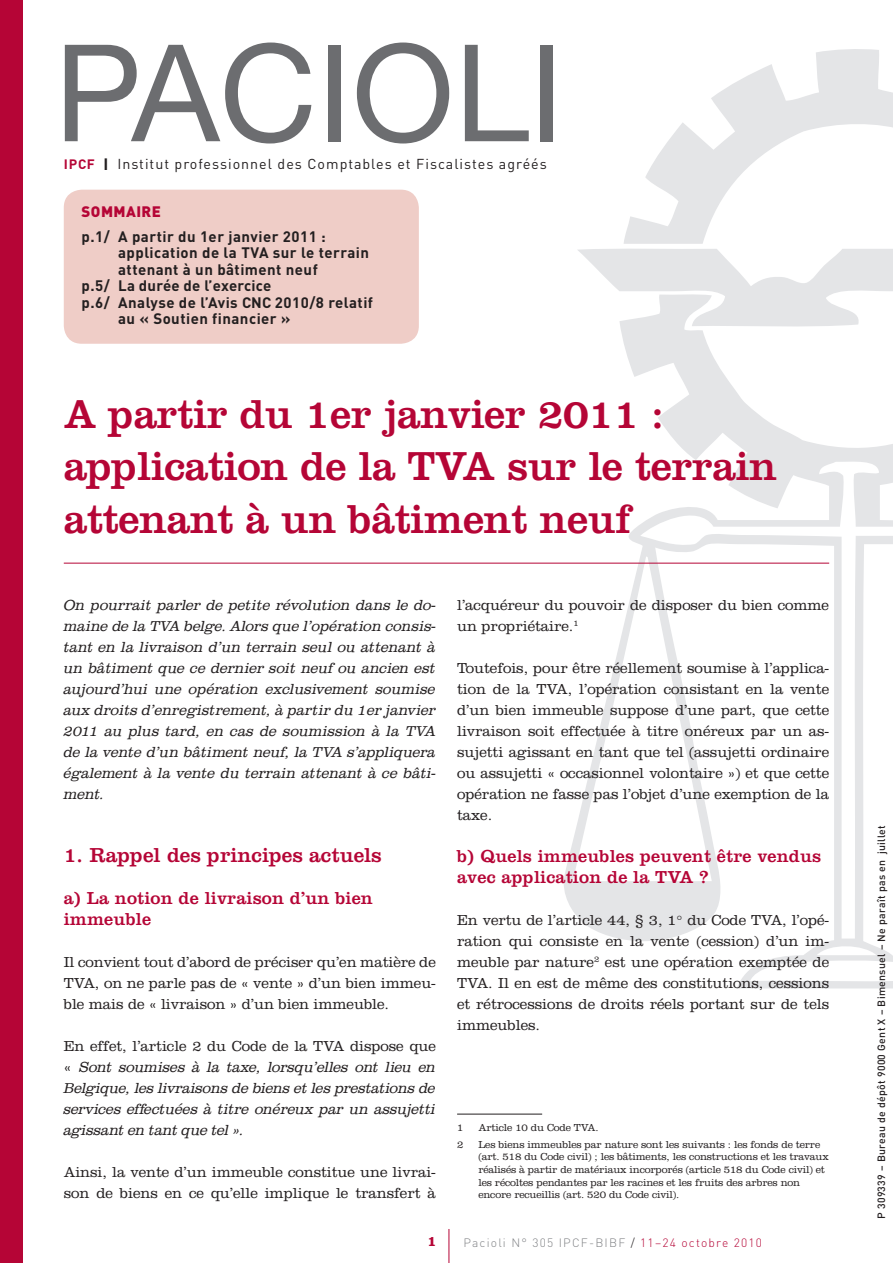
<style>
.page{position:relative;width:893px;height:1263px;background:#fff}
.page>*{position:absolute;margin:0;border:0;box-sizing:border-box;transform-origin:0 0}
.Titel_0{font:42px/52.5px "Clarendon LT Std";letter-spacing:-.01em;color:#b50536}
.Titel_1{font:21px "Clarendon LT Std";color:#b50536}
.Titel_2{font:18px/21px "Clarendon LT Std";letter-spacing:.01em;color:#b50536}
.Body_W{font:300 15px/21px "Clarendon LT Std";letter-spacing:-.005em;color:#231f20;text-align:justify}
.Body_W-2{font:italic 300 15px/21px "Clarendon Std";letter-spacing:-.005em;color:#231f20;text-align:justify}
.Pacioli_BodySom{font:700 15px/16.5px "DIN";letter-spacing:.03em;color:#231f20}
.Pacioli_TitSom{font:900 15px "DIN";letter-spacing:.03em;color:#b50536}
.pag_nr{font:700 14.85px "Clarendon LT Std";color:#b50536}
.t1{font:14.25px "DIN";letter-spacing:.07em;color:#231f20}
.t2{font:300 12px "DIN";letter-spacing:.1em;color:#808285}
.Voetnota_fr{font:300 10.5px/12.6px "Clarendon LT Std";letter-spacing:-.015em;color:#231f20}
.t3{font:500 10.5px "DIN";letter-spacing:.03em;color:#231f20}
.s1{font-weight:700;font-size:13.5px;color:#b50536}
.s2{font-weight:900;font-size:13.5px}
.s3{font-family:"Clarendon LT Std";font-style:normal}
.s4{color:#231f20}
.s5{color:#b50536}
</style>
<div class="page">
<svg style="left:563px;top:49px;width:330px;height:939px"></svg>
<hr style="left:449px;top:1229px;width:1px;height:34px;background:#b50536">
<div style="left:0;top:0;width:23px;height:1263px;background:#b50536"></div>
<hr style="left:64px;top:563px;width:765px;height:1px;background:#b50536">
<div style="left:64px;top:190px;width:355px;height:154px;background:#efcdc7;border-radius:18px"></div>
<svg style="left:65px;top:43px;width:246px;height:100px"></svg>
<div style="left:328px;top:45px;width:13px;height:96px;background:#6c6d70"></div>
<svg style="left:357px;top:43px;width:92px;height:100px"></svg>
<svg style="left:465px;top:45px;width:64px;height:96px"></svg>
<div style="left:540px;top:45px;width:13px;height:96px;background:#6c6d70"></div>
<hr style="left:457px;top:1114px;width:85px;height:1px;background:#231f20">
<p class="t1" style="left:64px;top:154px;width:485px"><span class="s1">IPCF</span> <span class="s2">|</span> Institut professionnel des Comptables et Fiscalistes agréés</p>
<p class="Pacioli_TitSom" style="left:82px;top:201px;width:81px">SOMMAIRE</p>
<p class="Pacioli_BodySom" style="left:118px;top:228px;width:252px;text-indent:-37px">p.1/ A partir du 1er janvier 2011 : application de la TVA sur le terrain attenant à un bâtiment neuf</p>
<p class="Pacioli_BodySom" style="left:82px;top:277px;width:191px">p.5/ La durée de l’exercice</p>
<p class="Pacioli_BodySom" style="left:118px;top:294px;width:256px;text-indent:-37px">p.6/ Analyse de l’Avis CNC 2010/8 relatif au « Soutien financier »</p>
<p class="Titel_0" style="left:64px;top:388px;width:715px">A partir du 1er janvier 2011 : application de la TVA sur le terrain attenant à un bâtiment neuf</p>
<p class="Body_W-2" style="left:64px;top:595px;width:374px">On pourrait parler de petite révolution dans le do&shy;maine de la TVA belge. Alors que l’opération consis&shy;tant en la livraison d’un terrain seul ou attenant à un bâtiment que ce dernier soit neuf ou ancien est aujourd’hui une opération exclusivement soumise aux droits d’enregistrement, à partir du 1er janvier 2011 au plus tard, en cas de soumission à la TVA de la vente d’un bâtiment neuf, la TVA s’appliquera également à la vente du terrain attenant à ce bâti&shy;ment.</p>
<p class="Titel_1" style="left:64px;top:843px;width:319px">1. Rappel des principes actuels</p>
<p class="Titel_2" style="left:64px;top:888px;width:311px">a) La notion de livraison d’un bien immeuble</p>
<p class="Body_W" style="left:64px;top:952px;width:374px">Il convient tout d’abord de préciser qu’en matière de TVA, on ne parle pas de « vente » d’un bien immeu&shy;ble mais de « livraison » d’un bien immeuble.</p>
<p class="Body_W-2" style="left:64px;top:1036px;width:374px"><span class="s3">En effet, l’article 2 du Code de la TVA dispose que «</span> Sont soumises à la taxe, lorsqu’elles ont lieu en Belgique, les livraisons de biens et les prestations de services effectuées à titre onéreux par un assujetti agissant en tant que tel ».</p>
<p class="Body_W" style="left:64px;top:1162px;width:374px">Ainsi, la vente d’un immeuble constitue une livrai&shy;son de biens en ce qu’elle implique le transfert à</p>
<p class="Body_W" style="left:457px;top:595px;width:374px">l’acquéreur du pouvoir de disposer du bien comme un propriétaire.<sup>1</sup></p>
<p class="Body_W" style="left:457px;top:658px;width:374px">Toutefois, pour être réellement soumise à l’applica&shy;tion de la TVA, l’opération consistant en la vente d’un bien immeuble suppose d’une part, que cette livraison soit effectuée à titre onéreux par un as&shy;sujetti agissant en tant que tel (assujetti ordinaire ou assujetti « occasionnel volontaire ») et que cette opération ne fasse pas l’objet d’une exemption de la taxe.</p>
<p class="Titel_2" style="left:457px;top:846px;width:366px">b) Quels immeubles peuvent être vendus avec application de la TVA ?</p>
<p class="Body_W" style="left:457px;top:910px;width:374px">En vertu de l’article 44, § 3, 1° du Code TVA, l’opé&shy;ration qui consiste en la vente (cession) d’un im&shy;meuble par nature<sup>2</sup> est une opération exemptée de TVA. Il en est de même des constitutions, cessions et rétrocessions de droits réels portant sur de tels immeubles.</p>
<p class="Voetnota_fr" style="left:457px;top:1121px;width:8px">1</p>
<p class="Voetnota_fr" style="left:478px;top:1121px;width:122px">Article 10 du Code TVA.</p>
<p class="Voetnota_fr" style="left:457px;top:1138px;width:8px">2</p>
<p class="Voetnota_fr" style="left:478px;top:1138px;width:352px">Les biens immeubles par nature sont les suivants : les fonds de terre (art. 518 du Code civil) ; les bâtiments, les constructions et les travaux réalisés à partir de matériaux incorporés (article 518 du Code civil) et les récoltes pendantes par les racines et les fruits des arbres non encore recueillis (art. 520 du Code civil).</p>
<p class="pag_nr" style="left:427px;top:1232px;width:11px">1</p>
<p class="t2" style="left:463px;top:1234px;width:300px">Pacioli N° 305 IPCF-BIBF <span class="s4">/</span> <span class="s5">11–24 octobre 2010</span></p>
<p class="t3" style="left:874px;top:1219px;width:395px;rotate:-90deg">P 309339 – Bureau de dépôt 9000 Gent X – Bimensuel – Ne paraît pas en juillet</p>
</div>
